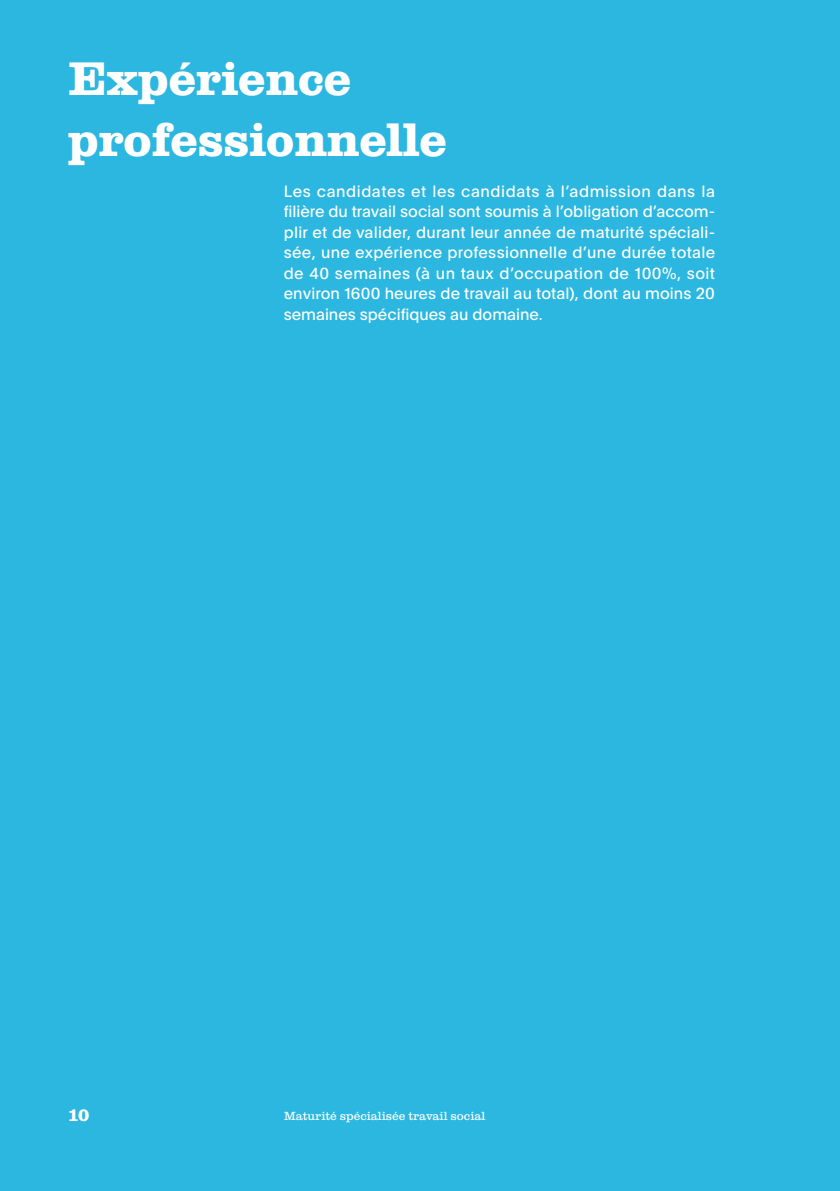
<style>
.page{position:relative;width:840px;height:1191px;background:#fff}
.page>*{position:absolute;margin:0;border:0;box-sizing:border-box;transform-origin:0 0}
.Titre_Section_BLANC{font:700 48px/61px "Clarendon Graphic";color:#fff}
.t1{font:700 17px "Clarendon Graphic";color:#fff}
.Texte_plain{font:16px/20.4px "Plain";color:#fff;text-align:justify}
.t2{font:12px "Clarendon Graphic";color:#fff}
</style>
<div class="page">
<div style="left:0;top:0;width:839px;height:1191px;background:#2bb7e0"></div>
<p class="Titre_Section_BLANC" style="left:68px;top:46px;width:380px">Expérience professionnelle</p>
<p class="Texte_plain" style="left:283px;top:180px;width:433px">Les candidates et les candidats à l’admission dans la filière du travail social sont soumis à l’obligation d’accom&shy;plir et de valider, durant leur année de maturité spéciali&shy;sée, une expérience professionnelle d’une durée totale de 40 semaines (à un taux d’occupation de 100%, soit environ 1600 heures de travail au total), dont au moins 20 semaines spécifiques au domaine.</p>
<p class="t1" style="left:68px;top:1103px;width:23px">10</p>
<p class="t2" style="left:283px;top:1107px;width:203px">Maturité spécialisée travail social</p>
</div>
